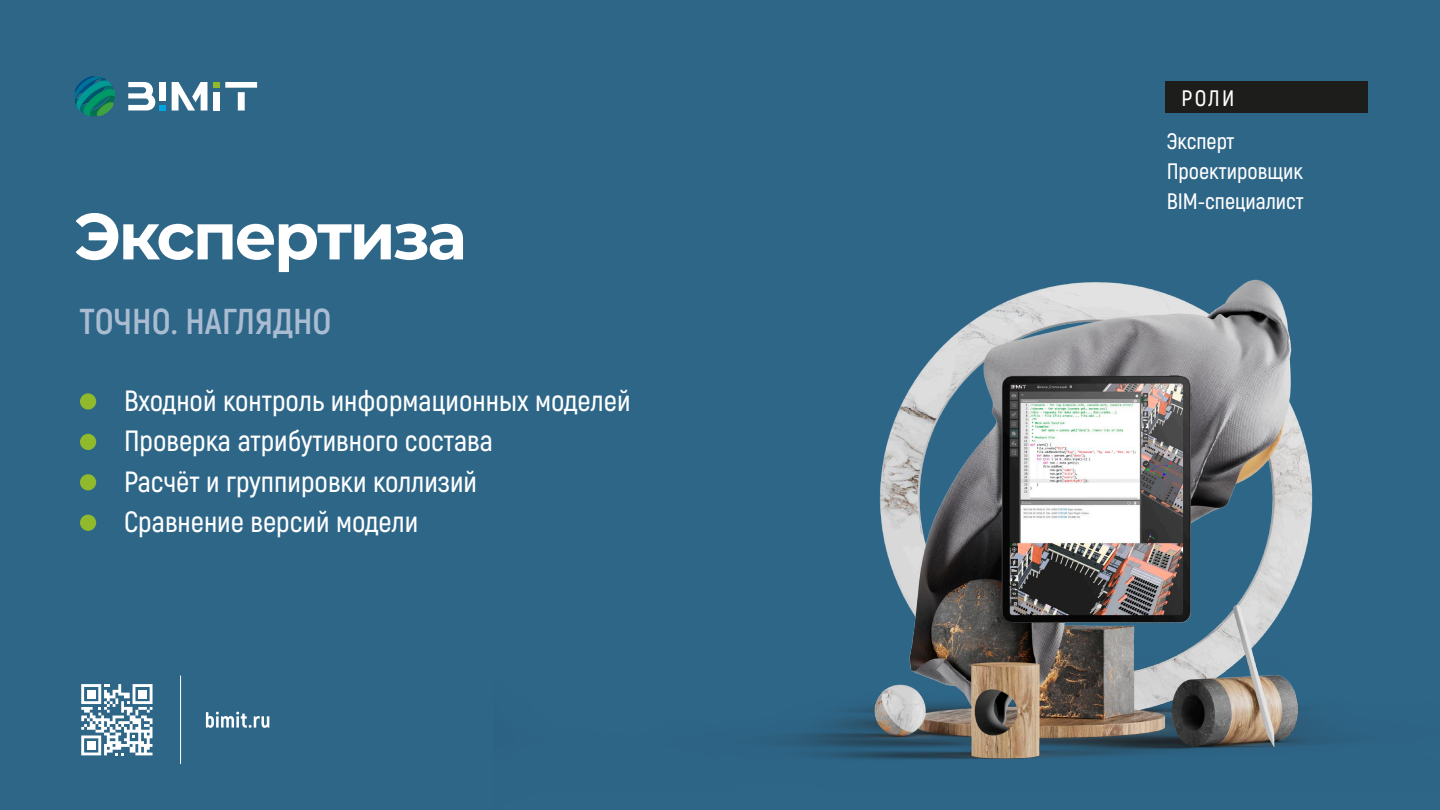
<style>
.page{position:relative;width:1440px;height:810px;background:#2e6688}
.page>*{position:absolute;margin:0;border:0;box-sizing:border-box;transform-origin:0 0}
.t1{font:700 65.25px "Montserrat";letter-spacing:-.04em;color:#fff}
.t2{font:700 36px "Akrobat";color:#aabcd1}
.t3{font:600 29.25px/40.5px "Akrobat";color:#fff}
.t4{font:600 22.35px/29.8px "Akrobat";color:#fff}
</style>
<div class="page">
<img style="left:777px;top:279px;width:564px;height:481px">
<div style="left:213px;top:82px;width:7px;height:6px;background:#90b92c"></div>
<svg style="left:128px;top:82px;width:38px;height:28px"></svg>
<svg style="left:172px;top:82px;width:35px;height:29px"></svg>
<div style="left:159px;top:82px;width:7px;height:18px;background:#fff"></div>
<div style="left:213px;top:92px;width:7px;height:19px;background:#fff"></div>
<svg style="left:225px;top:82px;width:32px;height:29px"></svg>
<svg style="left:74px;top:76px;width:41px;height:41px"></svg>
<svg style="left:206px;top:712px;width:63px;height:16px"></svg>
<hr style="left:180px;top:676px;width:1px;height:88px;background:#fff">
<svg style="left:81px;top:684px;width:72px;height:71px"></svg>
<div style="left:87px;top:741px;width:8px;height:9px;background:#fff"></div>
<div style="left:80px;top:393px;width:16px;height:17px;background:#90b92c;border-radius:50%"></div>
<div style="left:80px;top:434px;width:16px;height:16px;background:#90b92c;border-radius:50%"></div>
<div style="left:80px;top:474px;width:16px;height:16px;background:#90b92c;border-radius:50%"></div>
<div style="left:80px;top:515px;width:16px;height:16px;background:#90b92c;border-radius:50%"></div>
<div style="left:1165px;top:81px;width:203px;height:31px;background:#1d1d1b"></div>
<h1 class="t1" style="left:74px;top:189px;width:394px">Экспертиза</h1>
<p class="t2" style="left:80px;top:299px;width:253px">ТОЧНО. НАГЛЯДНО</p>
<p class="t3" style="left:124px;top:380px;width:508px">Входной контроль информационных моделей<br>Проверка атрибутивного состава<br>Расчёт и группировки коллизий<br>Сравнение версий модели</p>
<p class="t4" style="left:1181px;top:83px;width:54px">РОЛИ</p>
<p class="t4" style="left:1167px;top:127px;width:139px">Эксперт<br>Проектировщик<br>BIM-специалист</p>
</div>
